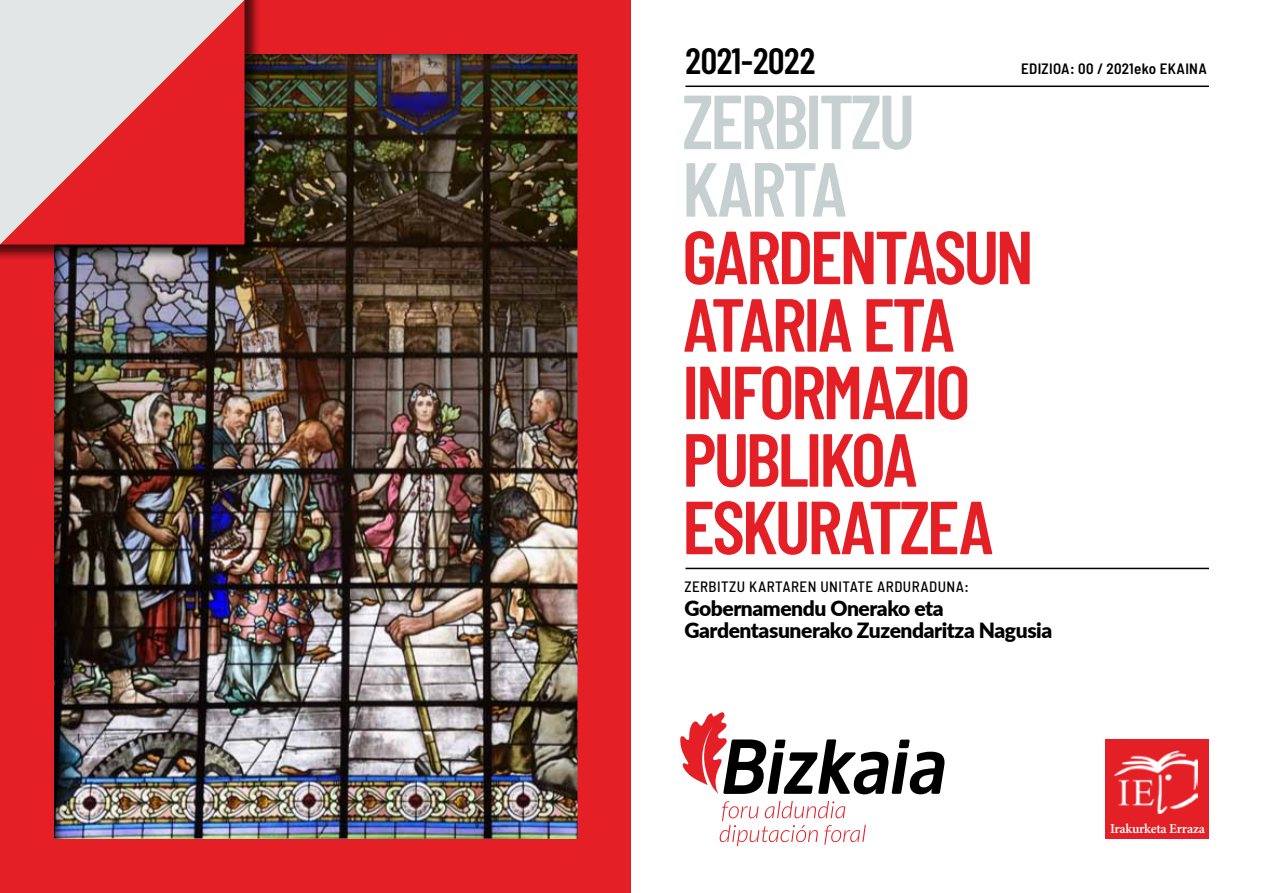
<style>
.page{position:relative;width:1263px;height:893px;background:#fff}
.page>*{position:absolute;margin:0;border:0;box-sizing:border-box;transform-origin:0 0}
.t1{font:600 76.5px/67.5px "Barlow Condensed";letter-spacing:-.04em;color:#c6d0d0}
.t2{font:600 75px/67.5px "Barlow Condensed";letter-spacing:-.04em;color:#e41f26}
.t3{font:600 36.45px "Barlow Condensed";color:#000}
.t4{font:900 21px/22.5px "Lato";letter-spacing:-.02em;color:#000}
.t5{font:500 semi-condensed 15px "Barlow";letter-spacing:.03em;color:#000}
.t6{font:600 semi-condensed 15px "Barlow";letter-spacing:.02em;color:#000}
.t7{font:600 13.65px "Minion Pro";letter-spacing:-.02em;color:#fff}
</style>
<div class="page">
<hr style="left:685px;top:568px;width:524px;height:1px;background:#000">
<hr style="left:685px;top:86px;width:524px;height:1px;background:#000">
<img style="left:0;top:0;width:631px;height:893px">
<div style="left:0;top:0;width:261px;height:261px;background:#000;opacity:.65"></div>
<svg style="left:0;top:0;width:244px;height:244px;background:#e28386"></svg>
<svg style="left:680px;top:712px;width:264px;height:82px"></svg>
<svg style="left:720px;top:801px;width:146px;height:45px"></svg>
<div style="left:1105px;top:740px;width:104px;height:99px;background:#e41f26"></div>
<img style="left:1115px;top:751px;width:82px;height:63px">
<h3 class="t3" style="left:685px;top:38px;width:131px">2021-2022</h3>
<p class="t6" style="left:1021px;top:59px;width:187px">EDIZIOA: 00 / 2021eko EKAINA</p>
<h1 class="t1" style="left:682px;top:86px;width:234px">ZERBITZU<br>KARTA</h1>
<h2 class="t2" style="left:682px;top:221px;width:353px">GARDENTASUN<br>ATARIA</h2>
<h2 class="t2" style="left:682px;top:289px;width:289px;text-indent:180px">ETA<br>INFORMAZIO<br>PUBLIKOA<br>ESKURATZEA</h2>
<p class="t5" style="left:684px;top:577px;width:286px">ZERBITZU KARTAREN UNITATE ARDURADUNA:</p>
<p class="t4" style="left:684px;top:596px;width:369px">Gobernamendu Onerako eta<br>Gardentasunerako Zuzendaritza Nagusia</p>
<p class="t7" style="left:1110px;top:819px;width:96px">Irakurketa Erraza</p>
</div>
